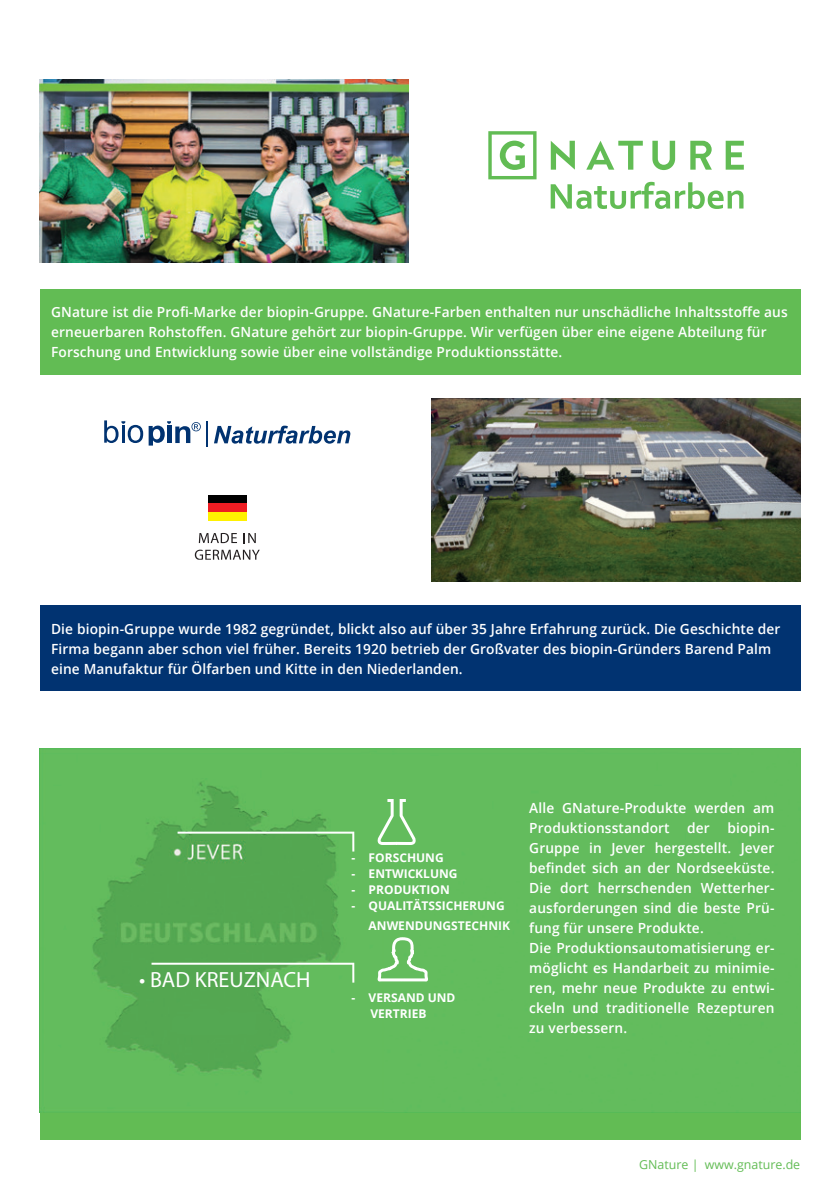
<style>
.page{position:relative;width:840px;height:1191px;background:#fff}
.page>*{position:absolute;margin:0;border:0;box-sizing:border-box;transform-origin:0 0}
.t1{font:22px "Myriad Pro";color:#fff}
.t2{font:600 14px/20px "Open Sans";letter-spacing:.01em;color:#fff}
.t3{font:12.4px "Open Sans";color:#62bc54}
.t4{font:700 12px/20px "Open Sans";color:#fff}
</style>
<div class="page">
<img style="left:40px;top:79px;width:368px;height:184px">
<img style="left:431px;top:399px;width:368px;height:182px">
<div style="left:40px;top:289px;width:759px;height:85px;background:#62bc54"></div>
<div style="left:40px;top:606px;width:759px;height:85px;background:#013371"></div>
<div style="left:40px;top:1054px;width:759px;height:85px;background:#62bc54"></div>
<img style="left:40px;top:748px;width:759px;height:364px">
<svg style="left:377px;top:937px;width:51px;height:44px"></svg>
<svg style="left:151px;top:831px;width:203px;height:151px;background:#5cad58"></svg>
<svg style="left:377px;top:799px;width:38px;height:46px"></svg>
<svg style="left:199px;top:533px;width:38px;height:10px"></svg>
<svg style="left:244px;top:533px;width:12px;height:10px"></svg>
<svg style="left:195px;top:549px;width:64px;height:10px"></svg>
<div style="left:208px;top:495px;width:38px;height:8px;background:#000"></div>
<div style="left:208px;top:503px;width:38px;height:9px;background:#ee1d23"></div>
<div style="left:208px;top:512px;width:38px;height:9px;background:#fff101"></div>
<svg style="left:104px;top:420px;width:103px;height:26px"></svg>
<svg style="left:214px;top:425px;width:136px;height:18px"></svg>
<svg style="left:550px;top:141px;width:24px;height:29px"></svg>
<svg style="left:586px;top:141px;width:56px;height:29px"></svg>
<svg style="left:652px;top:141px;width:22px;height:29px"></svg>
<svg style="left:690px;top:141px;width:21px;height:29px"></svg>
<svg style="left:725px;top:141px;width:18px;height:29px"></svg>
<svg style="left:488px;top:131px;width:48px;height:48px"></svg>
<svg style="left:550px;top:182px;width:193px;height:27px"></svg>
<p class="t2" style="left:51px;top:302px;width:737px">GNature ist die Profi-Marke der biopin-Gruppe. GNature-Farben enthalten nur unschädliche Inhaltsstoffe aus erneuerbaren Rohstoffen. GNature gehört zur biopin-Gruppe. Wir verfügen über eine eigene Abteilung für<br>Forschung und Entwicklung sowie über eine vollständige Produktionsstätte.</p>
<p class="t2" style="left:51px;top:618px;width:730px">Die biopin-Gruppe wurde 1982 gegründet, blickt also auf über 35 Jahre Erfahrung zurück. Die Geschichte der<br>Firma begann aber schon viel früher. Bereits 1920 betrieb der Großvater des biopin-Gründers Barend Palm eine Manufaktur für Ölfarben und Kitte in den Niederlanden.</p>
<h1 class="t1" style="left:139px;top:965px;width:173px">• BAD KREUZNACH</h1>
<p class="t4" style="left:351px;top:847px;width:94px">- FORSCHUNG</p>
<p class="t4" style="left:351px;top:863px;width:107px">- ENTWICKLUNG</p>
<p class="t4" style="left:351px;top:879px;width:100px">- PRODUKTION</p>
<p class="t4" style="left:368px;top:895px;width:143px;text-indent:-17px">- QUALITÄTSSICHERUNG<br>ANWENDUNGSTECHNIK</p>
<p class="t4" style="left:370px;top:989px;width:87px;line-height:16px;text-indent:-19px">- VERSAND UND<br>VERTRIEB</p>
<p class="t2" style="left:529px;top:797px;width:246px">Alle GNature-Produkte werden am<br>Produktionsstandort der biopin-<br>Gruppe in Jever hergestellt. Jever befindet sich an der Nordseeküste.<br>Die dort herrschenden Wetterher&shy;ausforderungen sind die beste Prü&shy;fung für unsere Produkte.<br>Die Produktionsautomatisierung er&shy;möglicht es Handarbeit zu minimie&shy;ren, mehr neue Produkte zu entwi&shy;ckeln und traditionelle Rezepturen zu verbessern.</p>
<p class="t3" style="left:638px;top:1156px;width:162px">GNature | www.gnature.de</p>
</div>
